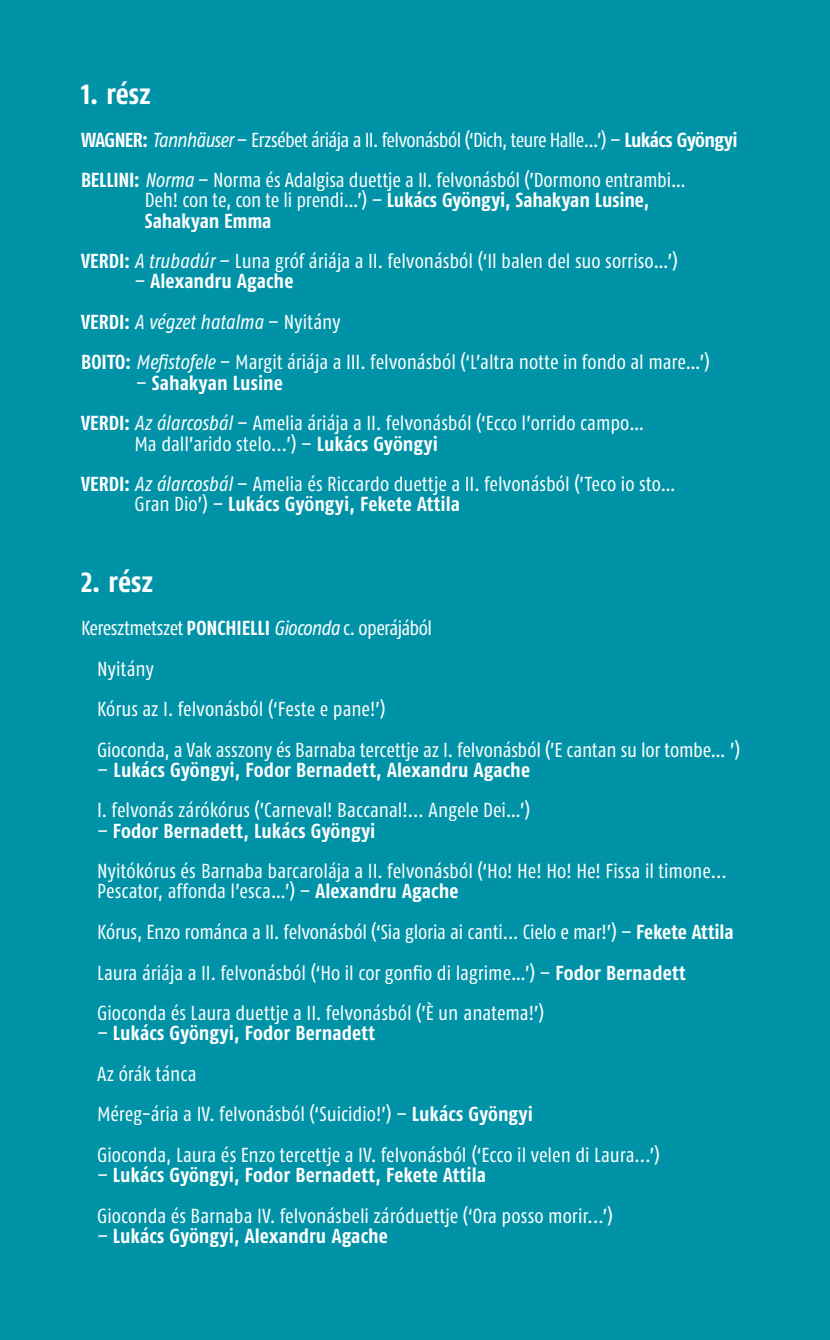
<style>
.page{position:relative;width:830px;height:1340px;background:#fff}
.page>*{position:absolute;margin:0;border:0;box-sizing:border-box;transform-origin:0 0}
.t1{font:700 29.25px "Fago Co";color:#fff}
.t2{font:20.25px/40.5px "Fago Co";letter-spacing:-.005em;color:#fff}
.t3{font:700 20.25px/20.2px "Fago Co";color:#fff}
.s1{font-weight:700}
.s2{font-style:italic}
.s3{font-weight:400}
</style>
<div class="page">
<div style="left:0;top:0;width:829px;height:1339px;background:#0093a8"></div>
<h1 class="t1" style="left:81px;top:76px;width:71px">1. rész</h1>
<p class="t2" style="left:81px;top:119px;width:657px"><span class="s1">WAGNER:</span> <span class="s2">Tannhäuser</span> – Erzsébet áriája a II. felvonásból (‘Dich, teure Halle…’) – <span class="s1">Lukács Gyöngyi<br>BELLINI:</span> <span class="s2">Norma</span> – Norma és Adalgisa duettje a II. felvonásból (’Dormono entrambi…</p>
<p class="t3" style="left:145px;top:190px;width:505px"><span class="s3">Deh! con te, con te li prendi…’) –</span> Lukács Gyöngyi, Sahakyan Lusine,<br>Sahakyan Emma</p>
<p class="t2" style="left:81px;top:241px;width:598px"><span class="s1">VERDI:</span> <span class="s2">A trubadúr</span> – Luna gróf áriája a II. felvonásból (‘Il balen del suo sorriso…’)</p>
<p class="t2" style="left:81px;top:261px;width:630px;text-indent:53px">– <span class="s1">Alexandru Agache<br>VERDI:</span> <span class="s2">A végzet hatalma</span> – Nyitány<br><span class="s1">BOITO:</span> <span class="s2">Mefistofele</span> – Margit áriája a III. felvonásból (‘L’altra notte in fondo al mare…’)</p>
<p class="t2" style="left:81px;top:362px;width:564px;text-indent:55px">– <span class="s1">Sahakyan Lusine<br>VERDI:</span> <span class="s2">Az álarcosbál</span> – Amelia áriája a II. felvonásból (‘Ecco l’orrido campo…</p>
<p class="t2" style="left:81px;top:423px;width:596px;text-indent:53px">Ma dall’arido stelo...’) – <span class="s1">Lukács Gyöngyi<br>VERDI:</span> <span class="s2">Az álarcosbál</span> – Amelia és Riccardo duettje a II. felvonásból (’Teco io sto…</p>
<p class="t3" style="left:134px;top:494px;width:327px"><span class="s3">Gran Dio’) –</span> Lukács Gyöngyi, Fekete Attila</p>
<h1 class="t1" style="left:81px;top:565px;width:74px">2. rész</h1>
<p class="t2" style="left:97px;top:607px;width:644px;text-indent:-16px">Keresztmetszet <span class="s1">PONCHIELLI</span> <span class="s2">Gioconda</span> c. operájából<br>Nyitány<br>Kórus az I. felvonásból (‘Feste e pane!’)<br>Gioconda, a Vak asszony és Barnaba tercettje az I. felvonásból (’E cantan su lor tombe… ’)</p>
<p class="t2" style="left:97px;top:749px;width:434px">– <span class="s1">Lukács Gyöngyi, Fodor Bernadett, Alexandru Agache<br></span>I. felvonás zárókórus (’Carneval! Baccanal!... Angele Dei…’)</p>
<p class="t2" style="left:97px;top:810px;width:631px">– <span class="s1">Fodor Bernadett, Lukács Gyöngyi<br></span>Nyitókórus és Barnaba barcarolája a II. felvonásból (‘Ho! He! Ho! He! Fissa il timone...</p>
<p class="t2" style="left:97px;top:871px;width:638px">Pescator, affonda l’esca…’) – <span class="s1">Alexandru Agache<br></span>Kórus, Enzo románca a II. felvonásból (‘Sia gloria ai canti... Cielo e mar!’) – <span class="s1">Fekete Attila </span>Laura áriája a II. felvonásból (‘Ho il cor gonfio di lagrime…’) – <span class="s1">Fodor Bernadett </span>Gioconda és Laura duettje a II. felvonásból (’È un anatema!’)</p>
<p class="t2" style="left:97px;top:1012px;width:564px">– <span class="s1">Lukács Gyöngyi, Fodor Bernadett<br></span>Az órák tánca<br>Méreg-ária a IV. felvonásból (‘Suicidio!’) – <span class="s1">Lukács Gyöngyi<br></span>Gioconda, Laura és Enzo tercettje a IV. felvonásból (‘Ecco il velen di Laura...’)</p>
<p class="t2" style="left:97px;top:1154px;width:517px">– <span class="s1">Lukács Gyöngyi, Fodor Bernadett, Fekete Attila<br></span>Gioconda és Barnaba IV. felvonásbeli záróduettje (‘Ora posso morir...’)</p>
<p class="t3" style="left:97px;top:1225px;width:292px"><span class="s3">–</span> Lukács Gyöngyi, Alexandru Agache</p>
</div>
